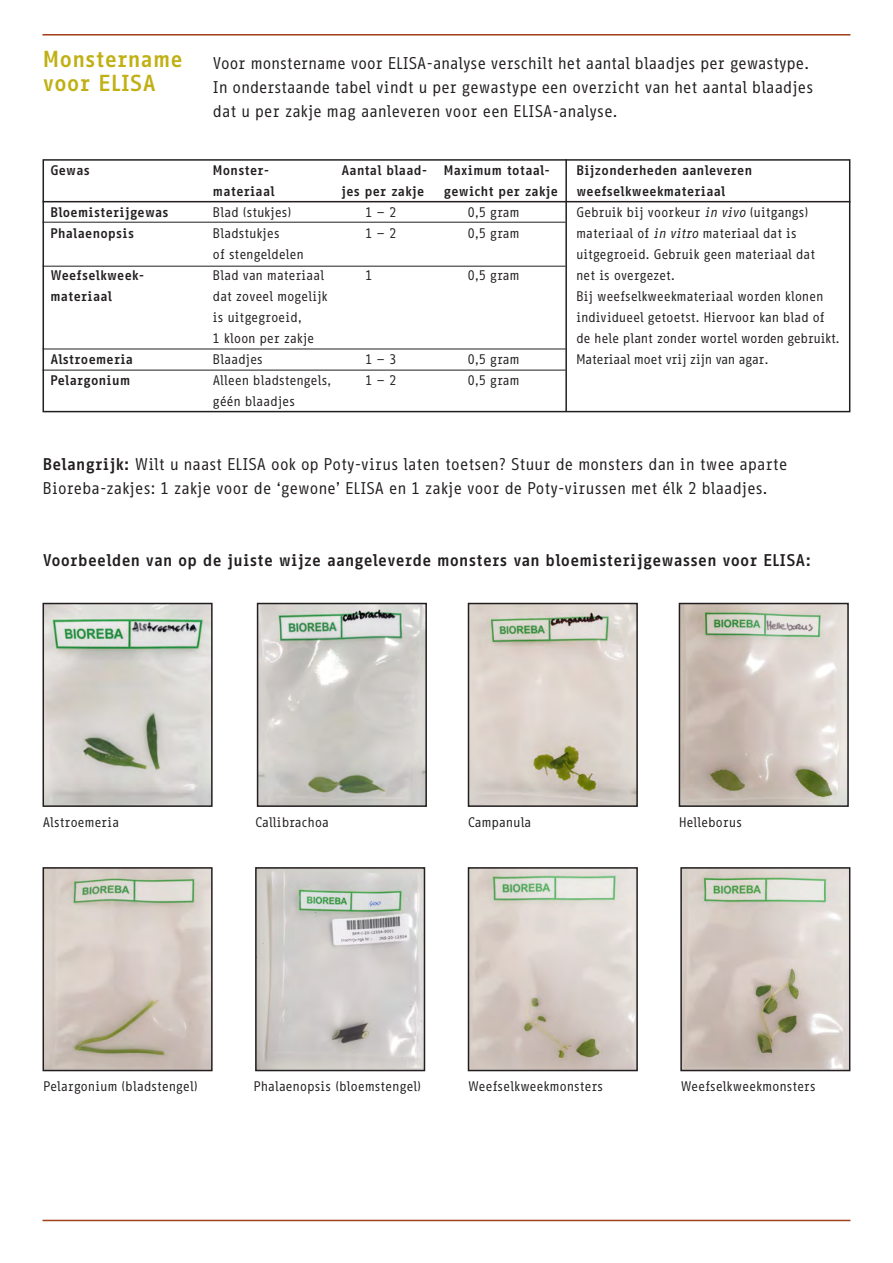
<style>
.page{position:relative;width:893px;height:1263px;background:#fff}
.page>*{position:absolute;margin:0;border:0;box-sizing:border-box;transform-origin:0 0}
.t1{font:700 22.5px "Info Corr Pro";letter-spacing:-.025em;color:#c0b013}
.t2{font:16.5px/24px "Info Corr Pro";letter-spacing:-.03em;color:#231f20}
.t3{font:700 16.5px "Info Corr Pro";letter-spacing:-.03em;color:#231f20}
.t4{font:13.5px/21px "Info Corr Pro";letter-spacing:-.03em;color:#231f20}
.t5{font:700 13.5px/21px "Info Corr Pro";letter-spacing:-.025em;color:#231f20}
.s1{font-style:italic}
.s2{font-weight:700}
</style>
<div class="page">
<div style="left:43px;top:159px;width:807px;height:253px;border:2px solid #231f20"></div>
<img style="left:46px;top:606px;width:164px;height:198px">
<div style="left:43px;top:603px;width:170px;height:204px;border:2px solid #231f20"></div>
<img style="left:260px;top:606px;width:164px;height:198px">
<div style="left:257px;top:603px;width:170px;height:204px;border:2px solid #231f20"></div>
<hr style="left:43px;top:201px;width:807px;height:1px;background:#231f20">
<hr style="left:43px;top:222px;width:523px;height:1px;background:#231f20">
<hr style="left:43px;top:266px;width:523px;height:1px;background:#231f20">
<hr style="left:43px;top:349px;width:523px;height:1px;background:#231f20">
<hr style="left:43px;top:370px;width:523px;height:1px;background:#231f20">
<img style="left:471px;top:606px;width:164px;height:198px">
<div style="left:468px;top:603px;width:170px;height:204px;border:2px solid #231f20"></div>
<img style="left:682px;top:606px;width:164px;height:198px">
<div style="left:679px;top:603px;width:170px;height:204px;border:2px solid #231f20"></div>
<img style="left:46px;top:870px;width:164px;height:198px">
<div style="left:43px;top:867px;width:170px;height:204px;border:2px solid #231f20"></div>
<img style="left:258px;top:870px;width:164px;height:198px">
<div style="left:255px;top:867px;width:170px;height:204px;border:2px solid #231f20"></div>
<img style="left:471px;top:870px;width:164px;height:198px">
<div style="left:468px;top:867px;width:170px;height:204px;border:2px solid #231f20"></div>
<img style="left:683px;top:870px;width:164px;height:198px">
<div style="left:680px;top:867px;width:170px;height:204px;border:2px solid #231f20"></div>
<hr style="left:43px;top:34px;width:807px;height:2px;background:#9f4118">
<hr style="left:565px;top:159px;width:2px;height:253px;background:#231f20">
<hr style="left:43px;top:1220px;width:807px;height:1px;background:#9f4118">
<p class="t1" style="left:43px;top:51px;width:142px">Monstername</p>
<p class="t1" style="left:43px;top:75px;width:115px">voor ELISA</p>
<p class="t2" style="left:213px;top:52px;width:598px">Voor monstername voor ELISA-analyse verschilt het aantal blaadjes per gewastype.</p>
<p class="t2" style="left:213px;top:76px;width:603px">In onderstaande tabel vindt u per gewastype een overzicht van het aantal blaadjes dat u per zakje mag aanleveren voor een ELISA-analyse.</p>
<p class="t5" style="left:50px;top:161px;width:42px">Gewas</p>
<p class="t5" style="left:50px;top:203px;width:120px">Bloemisterijgewas</p>
<p class="t5" style="left:50px;top:224px;width:86px">Phalaenopsis</p>
<p class="t5" style="left:50px;top:266px;width:96px">Weefselkweek&shy;materiaal</p>
<p class="t5" style="left:50px;top:350px;width:85px">Alstroemeria</p>
<p class="t5" style="left:50px;top:371px;width:82px">Pelargonium</p>
<p class="t5" style="left:213px;top:161px;width:59px">Monster-</p>
<p class="t5" style="left:213px;top:182px;width:64px">materiaal</p>
<p class="t4" style="left:213px;top:203px;width:81px">Blad (stukjes)</p>
<p class="t4" style="left:213px;top:224px;width:69px">Bladstukjes</p>
<p class="t4" style="left:213px;top:245px;width:93px">of stengeldelen</p>
<p class="t4" style="left:213px;top:266px;width:113px">Blad van materiaal</p>
<p class="t4" style="left:213px;top:287px;width:117px">dat zoveel mogelijk</p>
<p class="t4" style="left:213px;top:308px;width:91px">is uitgegroeid,</p>
<p class="t4" style="left:213px;top:329px;width:103px">1 kloon per zakje</p>
<p class="t4" style="left:213px;top:350px;width:52px">Blaadjes</p>
<p class="t4" style="left:213px;top:371px;width:120px">Alleen bladstengels,</p>
<p class="t4" style="left:213px;top:392px;width:84px">géén blaadjes</p>
<p class="t5" style="left:341px;top:161px;width:88px">Aantal blaad&shy;jes per zakje</p>
<p class="t4" style="left:365px;top:203px;width:33px">1 – 2</p>
<p class="t4" style="left:365px;top:224px;width:33px">1 – 2</p>
<p class="t4" style="left:365px;top:266px;width:9px">1</p>
<p class="t4" style="left:365px;top:350px;width:33px">1 – 3</p>
<p class="t4" style="left:365px;top:371px;width:33px">1 – 2</p>
<p class="t5" style="left:444px;top:161px;width:108px">Maximum totaal-</p>
<p class="t5" style="left:444px;top:182px;width:116px">gewicht per zakje</p>
<p class="t4" style="left:468px;top:203px;width:54px">0,5 gram</p>
<p class="t4" style="left:468px;top:224px;width:54px">0,5 gram</p>
<p class="t4" style="left:468px;top:266px;width:54px">0,5 gram</p>
<p class="t4" style="left:468px;top:350px;width:54px">0,5 gram</p>
<p class="t4" style="left:468px;top:371px;width:54px">0,5 gram</p>
<p class="t5" style="left:576px;top:161px;width:178px">Bijzonderheden aanleveren</p>
<p class="t5" style="left:576px;top:182px;width:151px">weefselkweekmateriaal</p>
<p class="t4" style="left:576px;top:203px;width:241px">Gebruik bij voorkeur <span class="s1">in vivo</span> (uitgangs) materiaal of <span class="s1">in vitro</span> materiaal dat is uitgegroeid. Gebruik geen materiaal dat</p>
<p class="t4" style="left:576px;top:266px;width:101px">net is overgezet.</p>
<p class="t4" style="left:576px;top:287px;width:265px">Bij weefselkweekmateriaal worden klonen individueel getoetst. Hiervoor kan blad of de hele plant zonder wortel worden gebruikt.</p>
<p class="t4" style="left:576px;top:350px;width:194px">Materiaal moet vrij zijn van agar.</p>
<p class="t2" style="left:43px;top:454px;width:747px"><span class="s2">Belangrijk:</span> Wilt u naast ELISA ook op Poty-virus laten toetsen? Stuur de monsters dan in twee aparte<br>Bioreba-zakjes: 1 zakje voor de ‘gewone’ ELISA en 1 zakje voor de Poty-virussen met élk 2 blaadjes.</p>
<p class="t3" style="left:43px;top:554px;width:770px">Voorbeelden van op de juiste wijze aangeleverde monsters van bloemisterijgewassen voor ELISA:</p>
<p class="t4" style="left:43px;top:812px;width:78px">Alstroemeria</p>
<p class="t4" style="left:255px;top:812px;width:75px">Callibrachoa</p>
<p class="t4" style="left:468px;top:812px;width:65px">Campanula</p>
<p class="t4" style="left:679px;top:812px;width:65px">Helleborus</p>
<p class="t4" style="left:43px;top:1077px;width:156px">Pelargonium (bladstengel)</p>
<p class="t4" style="left:253px;top:1077px;width:169px">Phalaenopsis (bloemstengel)</p>
<p class="t4" style="left:468px;top:1077px;width:137px">Weefselkweekmonsters</p>
<p class="t4" style="left:680px;top:1077px;width:137px">Weefselkweekmonsters</p>
</div>
